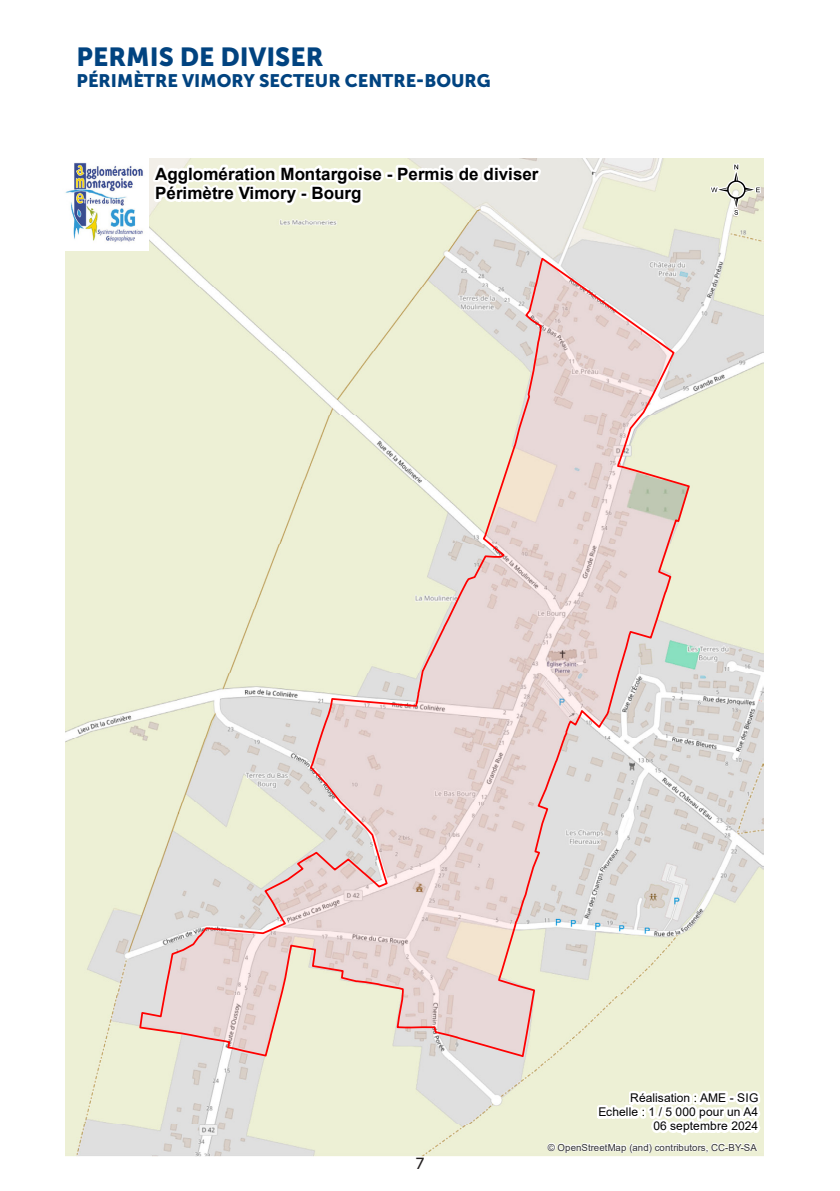
<style>
.page{position:relative;width:840px;height:1191px;background:#fff}
.page>*{position:absolute;margin:0;border:0;box-sizing:border-box;transform-origin:0 0}
.t1{font:72px "ESRI North";color:#000}
.t2{font:26px "Museo Sans 900";color:#014380}
.t3{font:18px "Museo Sans 900";color:#014380}
.t4{font:700 17px/19.6px "Arial";color:#000}
.t5{font:16px "Museo Sans 500";color:#231f20}
.t6{font:12px/14px "Arial";letter-spacing:.005em;color:#000;text-align:right}
.t7{font:9.6px "Arial";color:#323232}
</style>
<div class="page">
<img style="left:66px;top:158px;width:696px;height:999px">
<svg style="left:138px;top:256px;width:552px;height:802px;background:#e7e0d3"></svg>
<img style="left:65px;top:158px;width:84px;height:92px">
<svg style="left:148px;top:158px;width:396px;height:54px"></svg>
<svg style="left:699px;top:158px;width:65px;height:73px;background:#edefd9"></svg>
<svg style="left:546px;top:1061px;width:217px;height:93px"></svg>
<p class="t2" style="left:77px;top:42px;width:248px">PERMIS DE DIVISER</p>
<p class="t3" style="left:77px;top:71px;width:415px">PÉRIMÈTRE VIMORY SECTEUR CENTRE-BOURG</p>
<p class="t4" style="left:155px;top:164px;width:384px">Agglomération Montargoise - Permis de diviser<br>Périmètre Vimory - Bourg</p>
<p class="t1" style="left:710px;top:148px;width:50px">²</p>
<p class="t6" style="left:598px;top:1090px;width:161px">Réalisation : AME - SIG<br>Echelle : 1 / 5 000 pour un A4<br>06 septembre 2024</p>
<p class="t5" style="left:415px;top:1154px;width:10px">7</p>
<p class="t7" style="left:547px;top:1140px;width:210px">© OpenStreetMap (and) contributors, CC-BY-SA</p>
</div>
